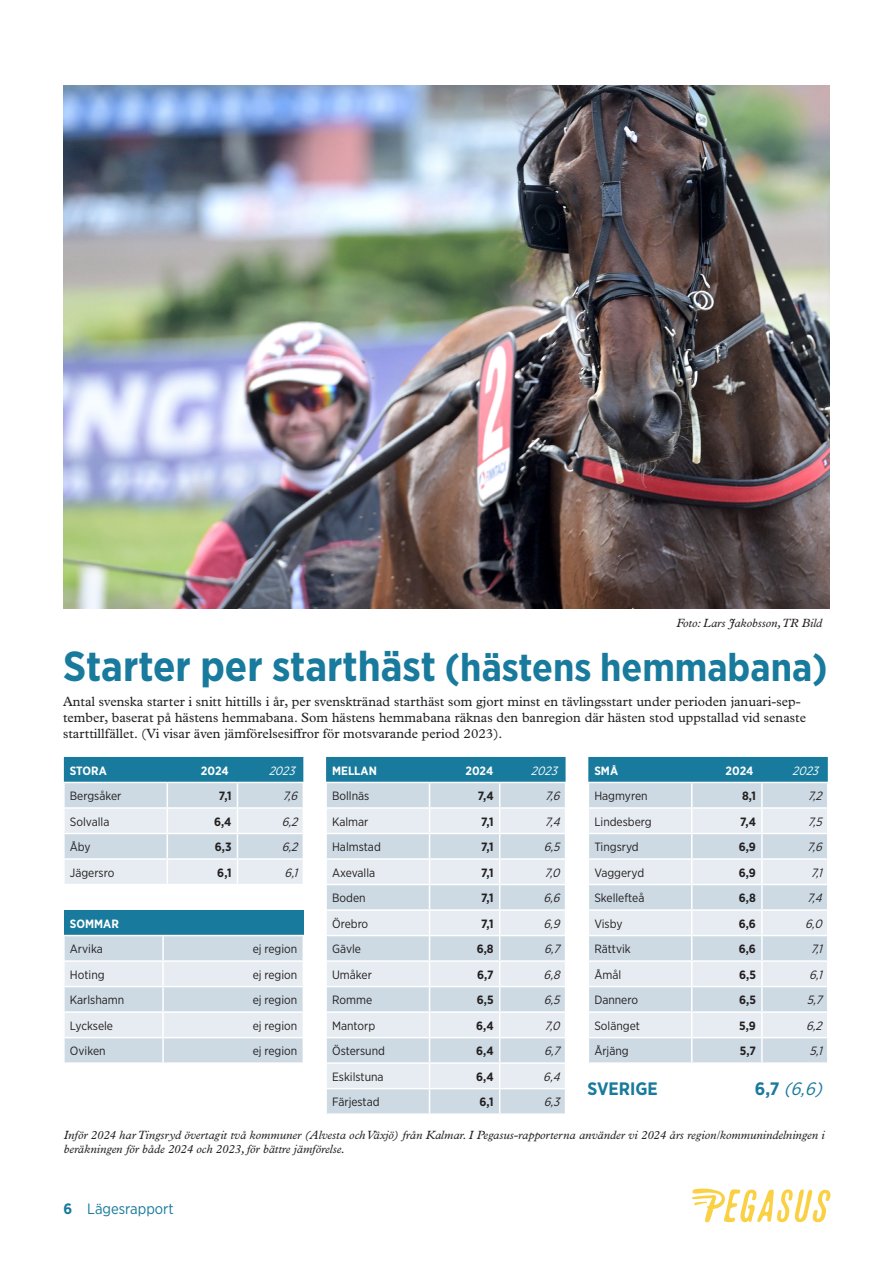
<style>
.page{position:relative;width:893px;height:1263px;background:#fff}
.page>*{position:absolute;margin:0;border:0;box-sizing:border-box;transform-origin:0 0}
.Rubrik{font:700 42px "Gotham Narrow";color:#187a9c}
.Underrubrik{font:italic 18px "Gotham Narrow";color:#187a9c}
.Underrubrik-2{font:700 18px "Gotham Narrow";color:#187a9c}
.t1{font:15px "Gotham Narrow";color:#187a9c}
.Underrubrik-3{font:13.5px/16.2px "Plantin MT Std";color:#231f20}
.Underrubrik-4{font:12px "Gotham Narrow";color:#231f20}
.Underrubrik-5{font:italic 12px/14.4px "Plantin Std";color:#231f20}
.Underrubrik-6{font:700 12px "Gotham Narrow";color:#231f20}
.Underrubrik-7{font:italic 12px "Gotham Narrow";color:#231f20}
.Underrubrik-8{font:700 12px "Gotham Narrow";color:#fff}
.Underrubrik-9{font:italic 12px "Gotham Narrow";color:#fff}
.s1{font-size:39px}
.s2{font-weight:700;font-style:normal}
.s3{font-weight:700}
</style>
<div class="page">
<svg style="left:692px;top:1188px;width:139px;height:35px"></svg>
<div style="left:64px;top:910px;width:239px;height:25px;background:#187a9c"></div>
<svg style="left:64px;top:936px;width:239px;height:127px;background:#d9e2ea"></svg>
<hr style="left:163px;top:1062px;width:141px;height:2px;background:#fff">
<hr style="left:63px;top:986px;width:100px;height:1px;background:#fff">
<hr style="left:63px;top:987px;width:2px;height:24px;background:#fff">
<hr style="left:63px;top:1011px;width:100px;height:2px;background:#fff">
<svg style="left:64px;top:757px;width:240px;height:127px;background:#b6d0dc"></svg>
<hr style="left:237px;top:782px;width:67px;height:1px;background:#fff">
<svg style="left:326px;top:757px;width:240px;height:356px;background:#cddde6"></svg>
<hr style="left:500px;top:782px;width:66px;height:1px;background:#fff">
<svg style="left:588px;top:757px;width:240px;height:305px;background:#ccdce5"></svg>
<hr style="left:762px;top:782px;width:66px;height:1px;background:#fff">
<img style="left:64px;top:85px;width:765px;height:523px">
<p class="Underrubrik-5" style="left:676px;top:615px;width:147px">Foto: Lars Jakobsson, TR Bild</p>
<p class="Rubrik" style="left:63px;top:639px;width:766px">Starter per starthäst <span class="s1">(hästens hemmabana)</span></p>
<p class="Underrubrik-3" style="left:63px;top:693px;width:744px">Antal svenska starter i snitt hittills i år, per svensktränad starthäst som gjort minst en tävlingsstart under perioden januari-sep&shy;tember, baserat på hästens hemmabana. Som hästens hemmabana räknas den banregion där hästen stod uppstallad vid senaste starttillfället. (Vi visar även jämförelsesiffror för motsvarande period 2023).</p>
<p class="Underrubrik-8" style="left:594px;top:762px;width:25px">SMÅ</p>
<p class="Underrubrik-8" style="left:726px;top:762px;width:29px">2024</p>
<p class="Underrubrik-9" style="left:792px;top:763px;width:31px">2023</p>
<p class="Underrubrik-4" style="left:594px;top:788px;width:55px">Hagmyren</p>
<p class="Underrubrik-6" style="left:742px;top:788px;width:15px">8,1</p>
<p class="Underrubrik-7" style="left:808px;top:788px;width:19px">7,2</p>
<p class="Underrubrik-4" style="left:594px;top:814px;width:59px">Lindesberg</p>
<p class="Underrubrik-6" style="left:740px;top:814px;width:17px">7,4</p>
<p class="Underrubrik-7" style="left:808px;top:814px;width:19px">7,5</p>
<p class="Underrubrik-4" style="left:594px;top:839px;width:46px">Tingsryd</p>
<p class="Underrubrik-6" style="left:739px;top:839px;width:19px">6,9</p>
<p class="Underrubrik-7" style="left:807px;top:839px;width:20px">7,6</p>
<p class="Underrubrik-4" style="left:594px;top:865px;width:51px">Vaggeryd</p>
<p class="Underrubrik-6" style="left:739px;top:865px;width:19px">6,9</p>
<p class="Underrubrik-7" style="left:811px;top:865px;width:16px">7,1</p>
<p class="Underrubrik-4" style="left:594px;top:890px;width:52px">Skellefteå</p>
<p class="Underrubrik-6" style="left:739px;top:890px;width:18px">6,8</p>
<p class="Underrubrik-7" style="left:807px;top:890px;width:20px">7,4</p>
<p class="Underrubrik-4" style="left:594px;top:916px;width:30px">Visby</p>
<p class="Underrubrik-6" style="left:739px;top:916px;width:19px">6,6</p>
<p class="Underrubrik-7" style="left:805px;top:916px;width:22px">6,0</p>
<p class="Underrubrik-4" style="left:594px;top:941px;width:38px">Rättvik</p>
<p class="Underrubrik-6" style="left:739px;top:941px;width:19px">6,6</p>
<p class="Underrubrik-7" style="left:811px;top:941px;width:16px">7,1</p>
<p class="Underrubrik-4" style="left:594px;top:967px;width:28px">Åmål</p>
<p class="Underrubrik-6" style="left:739px;top:967px;width:18px">6,5</p>
<p class="Underrubrik-7" style="left:809px;top:967px;width:18px">6,1</p>
<p class="Underrubrik-4" style="left:594px;top:992px;width:45px">Dannero</p>
<p class="Underrubrik-6" style="left:739px;top:992px;width:18px">6,5</p>
<p class="Underrubrik-7" style="left:807px;top:992px;width:20px">5,7</p>
<p class="Underrubrik-4" style="left:594px;top:1018px;width:47px">Solänget</p>
<p class="Underrubrik-6" style="left:739px;top:1018px;width:18px">5,9</p>
<p class="Underrubrik-7" style="left:806px;top:1018px;width:21px">6,2</p>
<p class="Underrubrik-4" style="left:594px;top:1043px;width:36px">Årjäng</p>
<p class="Underrubrik-6" style="left:740px;top:1043px;width:18px">5,7</p>
<p class="Underrubrik-7" style="left:809px;top:1043px;width:18px">5,1</p>
<p class="Underrubrik-2" style="left:588px;top:1077px;width:72px">SVERIGE</p>
<p class="Underrubrik" style="left:755px;top:1078px;width:74px"><span class="s2">6 , 7</span> (6,6)</p>
<p class="Underrubrik-5" style="left:64px;top:1128px;width:762px">Inför 2024 har Tingsryd övertagit två kommuner (Alvesta och Växjö) från Kalmar. I Pegasus-rapporterna använder vi 2024 års region/kommunindelningen i beräkningen för både 2024 och 2023, för bättre jämförelse.</p>
<p class="Underrubrik-8" style="left:70px;top:762px;width:39px">STORA</p>
<p class="Underrubrik-8" style="left:201px;top:762px;width:29px">2024</p>
<p class="Underrubrik-9" style="left:269px;top:763px;width:31px">2023</p>
<p class="Underrubrik-4" style="left:70px;top:788px;width:53px">Bergsåker</p>
<p class="Underrubrik-6" style="left:219px;top:788px;width:14px">7,1</p>
<p class="Underrubrik-7" style="left:283px;top:788px;width:20px">7,6</p>
<p class="Underrubrik-4" style="left:70px;top:814px;width:41px">Solvalla</p>
<p class="Underrubrik-6" style="left:214px;top:814px;width:19px">6,4</p>
<p class="Underrubrik-7" style="left:282px;top:814px;width:21px">6,2</p>
<p class="Underrubrik-4" style="left:70px;top:839px;width:22px">Åby</p>
<p class="Underrubrik-6" style="left:215px;top:839px;width:18px">6,3</p>
<p class="Underrubrik-7" style="left:282px;top:839px;width:21px">6,2</p>
<p class="Underrubrik-4" style="left:70px;top:865px;width:46px">Jägersro</p>
<p class="Underrubrik-6" style="left:217px;top:865px;width:16px">6,1</p>
<p class="Underrubrik-7" style="left:285px;top:865px;width:18px">6,1</p>
<p class="Underrubrik-8" style="left:332px;top:762px;width:46px">MELLAN</p>
<p class="Underrubrik-8" style="left:466px;top:762px;width:29px">2024</p>
<p class="Underrubrik-9" style="left:531px;top:763px;width:31px">2023</p>
<p class="Underrubrik-4" style="left:332px;top:788px;width:39px">Bollnäs</p>
<p class="Underrubrik-6" style="left:478px;top:788px;width:17px">7,4</p>
<p class="Underrubrik-7" style="left:545px;top:788px;width:20px">7,6</p>
<p class="Underrubrik-4" style="left:332px;top:814px;width:38px">Kalmar</p>
<p class="Underrubrik-6" style="left:481px;top:814px;width:14px">7,1</p>
<p class="Underrubrik-7" style="left:545px;top:814px;width:20px">7,4</p>
<p class="Underrubrik-4" style="left:332px;top:839px;width:50px">Halmstad</p>
<p class="Underrubrik-6" style="left:481px;top:839px;width:14px">7,1</p>
<p class="Underrubrik-7" style="left:544px;top:839px;width:21px">6,5</p>
<p class="Underrubrik-4" style="left:332px;top:865px;width:45px">Axevalla</p>
<p class="Underrubrik-6" style="left:481px;top:865px;width:14px">7,1</p>
<p class="Underrubrik-7" style="left:545px;top:865px;width:20px">7,0</p>
<p class="Underrubrik-4" style="left:332px;top:890px;width:35px">Boden</p>
<p class="Underrubrik-6" style="left:481px;top:890px;width:14px">7,1</p>
<p class="Underrubrik-7" style="left:543px;top:890px;width:22px">6,6</p>
<p class="Underrubrik-4" style="left:332px;top:916px;width:38px">Örebro</p>
<p class="Underrubrik-6" style="left:481px;top:916px;width:14px">7,1</p>
<p class="Underrubrik-7" style="left:543px;top:916px;width:21px">6,9</p>
<p class="Underrubrik-4" style="left:332px;top:941px;width:30px">Gävle</p>
<p class="Underrubrik-6" style="left:477px;top:941px;width:18px">6,8</p>
<p class="Underrubrik-7" style="left:544px;top:941px;width:21px">6,7</p>
<p class="Underrubrik-4" style="left:332px;top:967px;width:41px">Umåker</p>
<p class="Underrubrik-6" style="left:477px;top:967px;width:18px">6,7</p>
<p class="Underrubrik-7" style="left:544px;top:967px;width:21px">6,8</p>
<p class="Underrubrik-4" style="left:332px;top:992px;width:42px">Romme</p>
<p class="Underrubrik-6" style="left:477px;top:992px;width:18px">6,5</p>
<p class="Underrubrik-7" style="left:544px;top:992px;width:21px">6,5</p>
<p class="Underrubrik-4" style="left:332px;top:1018px;width:45px">Mantorp</p>
<p class="Underrubrik-6" style="left:476px;top:1018px;width:19px">6,4</p>
<p class="Underrubrik-7" style="left:545px;top:1018px;width:20px">7,0</p>
<p class="Underrubrik-4" style="left:332px;top:1043px;width:54px">Östersund</p>
<p class="Underrubrik-6" style="left:476px;top:1043px;width:19px">6,4</p>
<p class="Underrubrik-7" style="left:544px;top:1043px;width:21px">6,7</p>
<p class="Underrubrik-4" style="left:332px;top:1069px;width:53px">Eskilstuna</p>
<p class="Underrubrik-6" style="left:476px;top:1069px;width:19px">6,4</p>
<p class="Underrubrik-7" style="left:543px;top:1069px;width:22px">6,4</p>
<p class="Underrubrik-4" style="left:332px;top:1094px;width:49px">Färjestad</p>
<p class="Underrubrik-6" style="left:480px;top:1094px;width:16px">6,1</p>
<p class="Underrubrik-7" style="left:544px;top:1094px;width:21px">6,3</p>
<p class="Underrubrik-8" style="left:70px;top:916px;width:50px">SOMMAR</p>
<p class="Underrubrik-4" style="left:70px;top:941px;width:35px">Arvika</p>
<p class="Underrubrik-4" style="left:253px;top:941px;width:46px">ej region</p>
<p class="Underrubrik-4" style="left:70px;top:967px;width:36px">Hoting</p>
<p class="Underrubrik-4" style="left:253px;top:967px;width:46px">ej region</p>
<p class="Underrubrik-4" style="left:70px;top:992px;width:56px">Karlshamn</p>
<p class="Underrubrik-4" style="left:253px;top:992px;width:46px">ej region</p>
<p class="Underrubrik-4" style="left:70px;top:1018px;width:45px">Lycksele</p>
<p class="Underrubrik-4" style="left:253px;top:1018px;width:46px">ej region</p>
<p class="Underrubrik-4" style="left:70px;top:1043px;width:37px">Oviken</p>
<p class="Underrubrik-4" style="left:253px;top:1043px;width:46px">ej region</p>
<p class="t1" style="left:64px;top:1200px;width:112px"><span class="s3">6</span> Lägesrapport</p>
</div>
